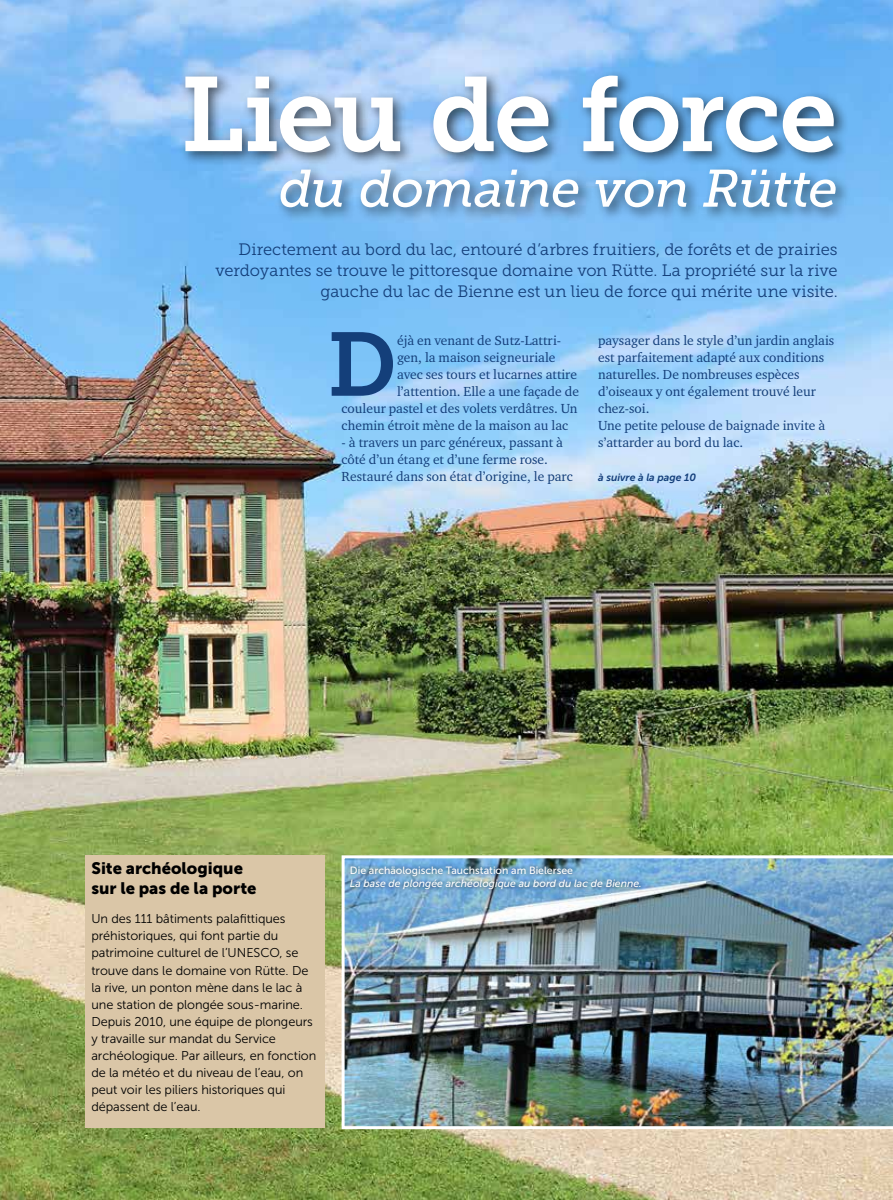
<style>
.page{position:relative;width:893px;height:1200px;background:#fff}
.page>*{position:absolute;margin:0;border:0;box-sizing:border-box;transform-origin:0 0}
.t1{font:105px "Museo Slab 700";letter-spacing:-.025em;color:#fff}
.t2{font:89.55px "Museo Slab 700";color:#143f7a}
.t3{font:italic 52.5px "Museo Slab 500";letter-spacing:-.025em;color:#fff}
.t4{font:16.5px/21px "Museo Slab 300";letter-spacing:-.01em;color:#143f7a;text-align:right}
.t5{font:16.5px/19.5px "Museo Sans 900";color:#000}
.t6{font:13.5px/17px "Charter ITC Pro";color:#143f7a}
.t7{font:12.75px/17px "Museo Sans 300";letter-spacing:-.005em;color:#000}
.t8{font:italic 10.5px "Museo Sans 500";color:#fff}
.t9{font:10.5px "Museo Sans 500";color:#fff}
.t10{font:italic 10.5px "Museo Sans 700";color:#143f7a}
</style>
<div class="page">
<img style="left:0;top:0;width:893px;height:1199px">
<img style="left:342px;top:855px;width:551px;height:273px">
<div style="left:85px;top:855px;width:240px;height:272px;background:#dac6a7"></div>
<div style="left:179px;top:70px;width:672px;height:152px;background:#000;opacity:.6"></div>
<div style="left:346px;top:861px;width:299px;height:32px;background:#000;opacity:.6"></div>
<h1 class="t1" style="left:180px;top:55px;width:659px">Lieu de force</h1>
<h3 class="t3" style="left:279px;top:159px;width:560px">du domaine von Rütte</h3>
<p class="t4" style="left:215px;top:239px;width:624px">Directement au bord du lac, entouré d’arbres fruitiers, de forêts et de prairies verdoyantes se trouve le pittoresque domaine von Rütte. La propriété sur la rive gauche du lac de Bienne est un lieu de force qui mérite une visite.</p>
<h2 class="t2" style="left:327px;top:314px;width:71px">D</h2>
<p class="t6" style="left:397px;top:331px;width:165px">éjà en venant de Sutz-Lattri-</p>
<p class="t6" style="left:598px;top:331px;width:238px">paysager dans le style d’un jardin anglais est parfaitement adapté aux conditions naturelles. De nombreuses espèces d’oiseaux y ont également trouvé leur chez-soi.<br>Une petite pelouse de baignade invite à s’attarder au bord du lac.</p>
<p class="t10" style="left:598px;top:471px;width:100px">à suivre à la page 10</p>
<p class="t6" style="left:397px;top:348px;width:160px">gen, la maison seigneuriale</p>
<p class="t6" style="left:397px;top:365px;width:181px">avec ses tours et lucarnes attire</p>
<p class="t6" style="left:397px;top:382px;width:183px">l’attention. Elle a une façade de</p>
<p class="t6" style="left:342px;top:399px;width:237px">couleur pastel et des volets verdâtres. Un</p>
<p class="t6" style="left:342px;top:416px;width:228px">chemin étroit mène de la maison au lac</p>
<p class="t6" style="left:342px;top:433px;width:233px">- à travers un parc généreux, passant à côté d’un étang et d’une ferme rose.<br>Restauré dans son état d’origine, le parc</p>
<p class="t5" style="left:91px;top:858px;width:167px">Site archéologique sur le pas de la porte</p>
<p class="t7" style="left:91px;top:910px;width:226px">Un des 111 bâtiments palafittiques préhistoriques, qui font partie du patrimoine culturel de l’UNESCO, se trouve dans le domaine von Rütte. De la rive, un ponton mène dans le lac à une station de plongée sous-marine.<br>Depuis 2010, une équipe de plongeurs y travaille sur mandat du Service archéologique. Par ailleurs, en fonction de la météo et du niveau de l’eau, on peut voir les piliers historiques qui dépassent de l’eau.</p>
<p class="t9" style="left:350px;top:864px;width:225px">Die archäologische Tauchstation am Bielersee</p>
<p class="t8" style="left:350px;top:877px;width:293px">La base de plongée archéologique au bord du lac de Bienne.</p>
</div>
